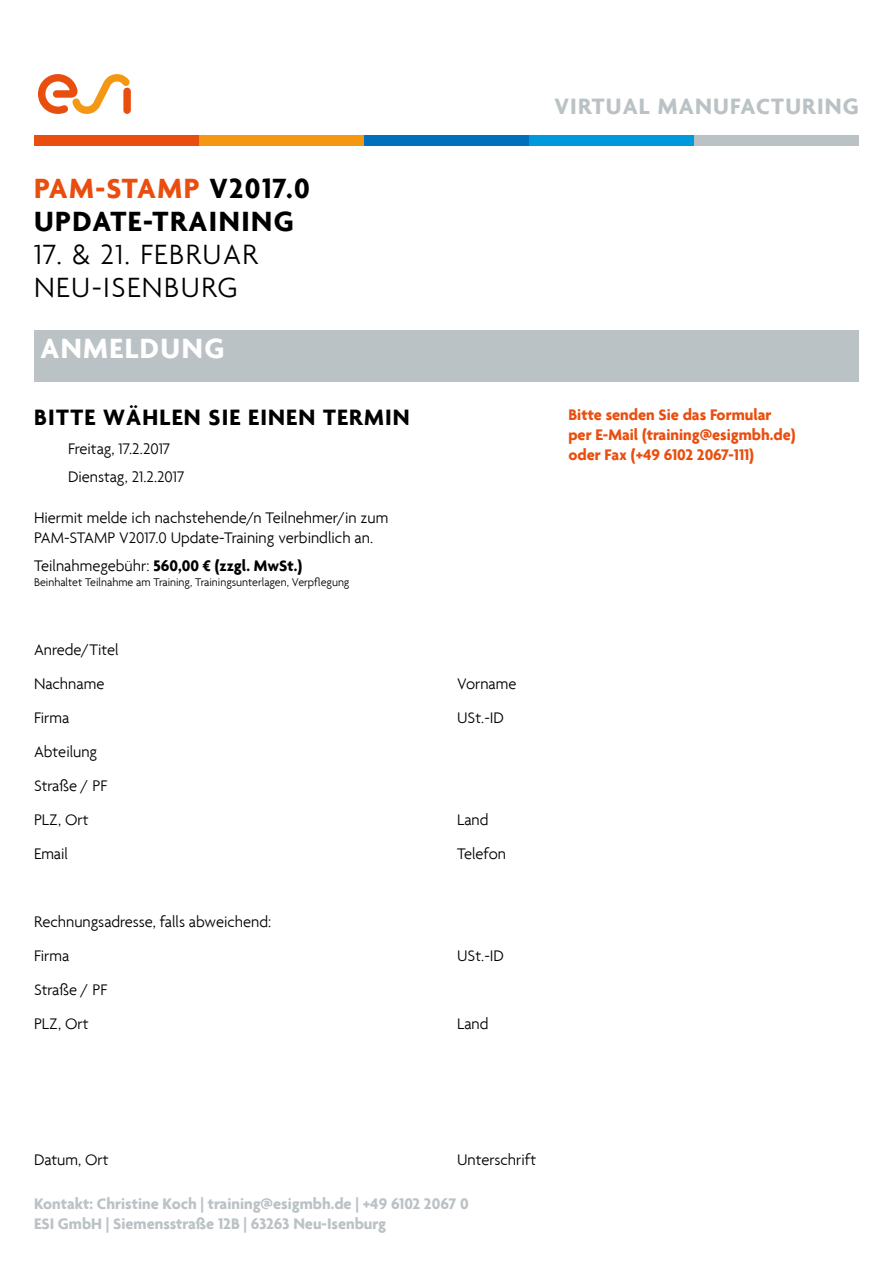
<style>
.page{position:relative;width:893px;height:1263px;background:#fff}
.page>*{position:absolute;margin:0;border:0;box-sizing:border-box;transform-origin:0 0}
.t1{font:700 30px/33px "Agenda";letter-spacing:.05em;color:#000}
.t2{font:300 30px "Agenda";letter-spacing:.05em;color:#000}
.t3{font:700 30px "Agenda";letter-spacing:.05em;color:#fff}
.t4{font:700 24px "Agenda";letter-spacing:.05em;color:#000}
.t5{font:700 24px "Agenda";letter-spacing:.05em;color:#bbc2c6}
.Headline{font:300 16.5px "Agenda";color:#000}
.Absatzformat_1{font:300 16.5px/19.8px "Agenda";color:#000}
.Headline-2{font:700 16.5px "Agenda";color:#bbc2c6}
.Headline-3{font:700 16.5px/19.8px "Agenda";color:#e94e0f}
.Headline-4{font:700 16.5px "Agenda";color:#000}
.Headline-5{font:300 12px "Agenda";color:#000}
.s1{color:#e94e0f}
.s2{font-weight:300}
</style>
<div class="page">
<div style="left:34px;top:135px;width:165px;height:11px;background:#e94e0f"></div>
<div style="left:199px;top:135px;width:165px;height:11px;background:#f49712"></div>
<div style="left:364px;top:135px;width:165px;height:11px;background:#0070ba"></div>
<div style="left:529px;top:135px;width:165px;height:11px;background:#0099db"></div>
<div style="left:694px;top:135px;width:165px;height:11px;background:#bbc2c6"></div>
<div style="left:34px;top:331px;width:825px;height:51px;background:#bbc2c6"></div>
<svg style="left:123px;top:88px;width:8px;height:26px"></svg>
<svg style="left:38px;top:74px;width:92px;height:40px"></svg>
<p class="t1" style="left:34px;top:171px;width:277px"><span class="s1">PAM-STAMP</span> V2017.0<br>UPDATE-TRAINING</p>
<p class="t2" style="left:34px;top:237px;width:225px">17. &amp; 21. FEBRUAR</p>
<p class="t2" style="left:34px;top:270px;width:205px">NEU-ISENBURG</p>
<p class="t3" style="left:40px;top:330px;width:185px">ANMELDUNG</p>
<p class="t4" style="left:34px;top:403px;width:377px">BITTE WÄHLEN SIE EINEN TERMIN</p>
<p class="Absatzformat_1" style="left:68px;top:438px;width:104px">Freitag, 17.2.2017</p>
<p class="Absatzformat_1" style="left:68px;top:466px;width:118px">Dienstag, 21.2.2017</p>
<p class="Absatzformat_1" style="left:34px;top:508px;width:356px">Hiermit melde ich nachstehende/n Teilnehmer/in zum<br>PAM-STAMP V2017.0 Update-Training verbindlich an.</p>
<p class="Headline-4" style="left:34px;top:556px;width:270px"><span class="s2">Teilnahmegebühr:</span> 560,00 € (zzgl. MwSt.)</p>
<p class="Headline-5" style="left:34px;top:575px;width:317px">Beinhaltet Teilnahme am Training, Trainingsunterlagen, Verpflegung</p>
<p class="Headline" style="left:34px;top:640px;width:86px">Anrede/Titel</p>
<p class="Headline" style="left:34px;top:674px;width:72px">Nachname</p>
<p class="Headline" style="left:34px;top:708px;width:37px">Firma</p>
<p class="Headline" style="left:34px;top:742px;width:65px">Abteilung</p>
<p class="Headline" style="left:34px;top:776px;width:75px">Straße / PF</p>
<p class="Headline" style="left:34px;top:810px;width:56px">PLZ, Ort</p>
<p class="Headline" style="left:34px;top:844px;width:36px">Email</p>
<p class="Headline" style="left:34px;top:912px;width:239px">Rechnungsadresse, falls abweichend:</p>
<p class="Headline" style="left:34px;top:946px;width:37px">Firma</p>
<p class="Headline" style="left:34px;top:980px;width:75px">Straße / PF</p>
<p class="Headline" style="left:34px;top:1014px;width:56px">PLZ, Ort</p>
<p class="t5" style="left:554px;top:91px;width:306px">VIRTUAL MANUFACTURING</p>
<p class="Headline-3" style="left:568px;top:404px;width:229px">Bitte senden Sie das Formular per E-Mail (training@esigmbh.de) oder Fax (+49 6102 2067-111)</p>
<p class="Headline" style="left:457px;top:674px;width:61px">Vorname</p>
<p class="Headline" style="left:457px;top:708px;width:48px">USt.-ID</p>
<p class="Headline" style="left:457px;top:810px;width:33px">Land</p>
<p class="Headline" style="left:457px;top:844px;width:50px">Telefon</p>
<p class="Headline" style="left:457px;top:946px;width:48px">USt.-ID</p>
<p class="Headline" style="left:457px;top:1014px;width:33px">Land</p>
<p class="Headline" style="left:34px;top:1150px;width:76px">Datum, Ort</p>
<p class="Headline" style="left:457px;top:1150px;width:81px">Unterschrift</p>
<p class="Headline-2" style="left:34px;top:1193px;width:436px">Kontakt: Christine Koch | training@esigmbh.de | +49 6102 2067 0</p>
<p class="Headline-2" style="left:34px;top:1213px;width:354px">ESI GmbH | Siemensstraße 12B | 63263 Neu-Isenburg</p>
</div>
